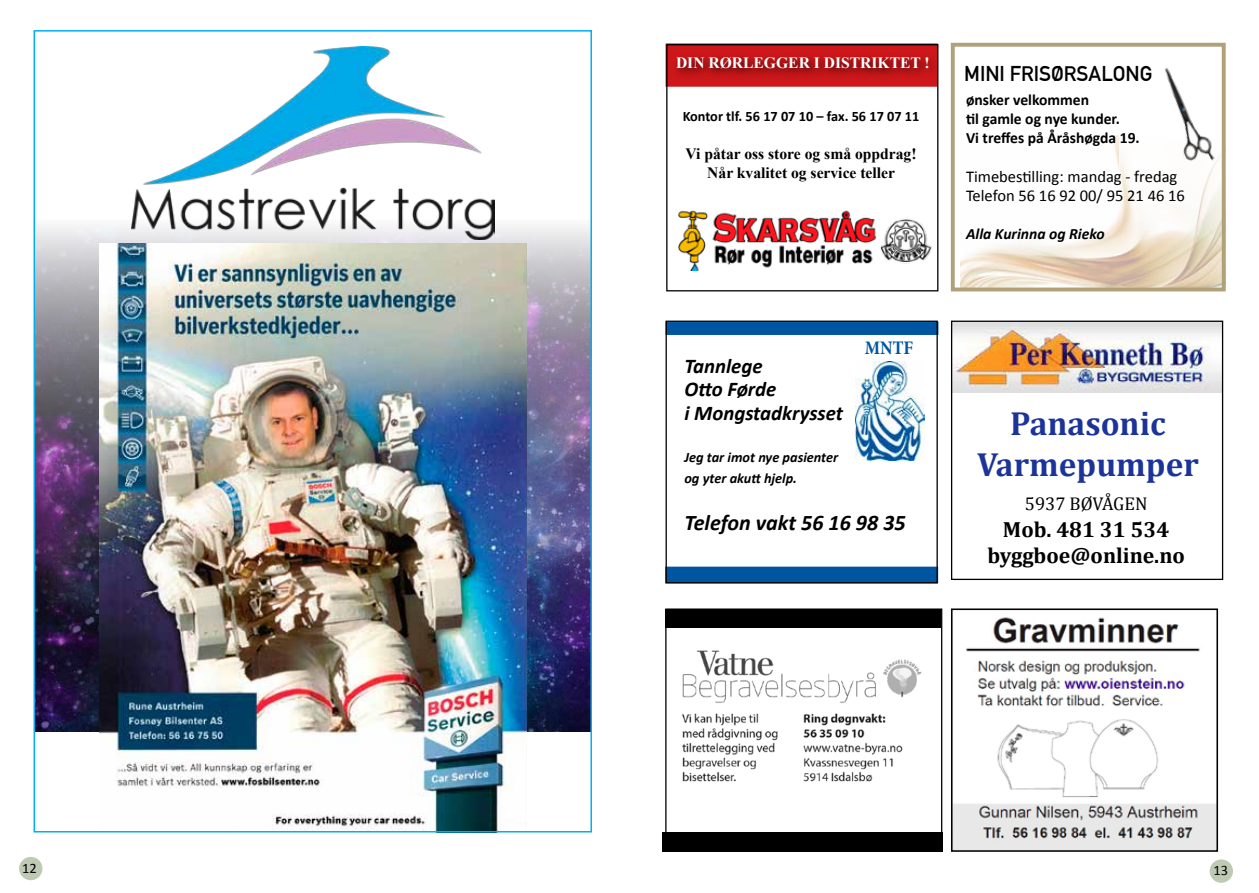
<style>
.page{position:relative;width:1259px;height:893px;background:#fff}
.page>*{position:absolute;margin:0;border:0;box-sizing:border-box;transform-origin:0 0}
.t1{font:700 33.6px/40.3px "Cambria";color:#1c3499;text-align:center}
.t2{font:23.55px "Tahoma";color:#000}
.t3{font:italic 700 22.35px "Calibri";color:#000}
.t4{font:700 22.05px/26.4px "Cambria";color:#000;text-align:center}
.t5{font:italic 700 21px/23.5px "Calibri";color:#000}
.t6{font:21px "Alte DIN1451 Mittelschrift";color:#000}
.t7{font:700 condensed 19.35px "Minion Pro";color:#0055a1}
.t8{font:18.6px "Cambria";color:#000}
.t9{font:16.5px/19.8px "Calibri";color:#000}
.t10{font:700 15.75px/18.9px "Calibri";color:#000}
.t11{font:700 15.75px/18.9px "Times New Roman";color:#000;text-align:center}
.t12{font:700 15.75px "Times New Roman";color:#fff}
.t13{font:italic 700 15.75px "Calibri";color:#000}
.t14{font:italic 700 14.4px/21px "Calibri";color:#000}
.t15{font:700 14.4px "Calibri";color:#000}
.t16{font:14.4px "Calibri";color:#000}
</style>
<div class="page">
<img style="left:37px;top:219px;width:552px;height:512px">
<img style="left:678px;top:210px;width:254px;height:60px">
<img style="left:954px;top:617px;width:261px;height:232px">
<div style="left:951px;top:608px;width:267px;height:244px;border:2px solid #000"></div>
<img style="left:856px;top:362px;width:68px;height:98px">
<img style="left:682px;top:650px;width:240px;height:132px">
<div style="left:665px;top:43px;width:273px;height:44px;background:#cd171a;border:1px solid #cd171a"></div>
<div style="left:672px;top:53px;width:267px;height:26px;background:#000;opacity:.75"></div>
<div style="left:666px;top:44px;width:272px;height:247px;border:1px solid #000"></div>
<div style="left:665px;top:322px;width:273px;height:13px;background:#0055a1"></div>
<div style="left:665px;top:567px;width:273px;height:16px;background:#0055a1"></div>
<div style="left:662px;top:832px;width:280px;height:20px;background:#000"></div>
<div style="left:665px;top:609px;width:275px;height:19px;background:#000"></div>
<div style="left:665px;top:608px;width:277px;height:234px;border:1px solid #000"></div>
<img style="left:953px;top:323px;width:268px;height:70px">
<div style="left:951px;top:321px;width:272px;height:259px;border:1px solid #000"></div>
<div style="left:665px;top:321px;width:273px;height:262px;border:1px solid #000"></div>
<img style="left:99px;top:244px;width:427px;height:585px">
<img style="left:131px;top:47px;width:363px;height:192px">
<img style="left:961px;top:135px;width:259px;height:151px">
<svg style="left:1118px;top:135px;width:102px;height:99px"></svg>
<img style="left:1148px;top:67px;width:72px;height:108px">
<div style="left:964px;top:47px;width:193px;height:39px;background:#fff"></div>
<div style="left:951px;top:43px;width:274px;height:248px;border:4px solid #b0a179"></div>
<div style="left:19px;top:857px;width:23px;height:23px;background:#becab3;border-radius:50%"></div>
<div style="left:1209px;top:859px;width:24px;height:24px;background:#becab3;border-radius:50%"></div>
<p class="t12" style="left:676px;top:52px;width:255px">DIN RØRLEGGER I DISTRIKTET !</p>
<p class="t15" style="left:682px;top:107px;width:238px">Kontor tlf. 56 17 07 10 – fax. 56 17 07 11</p>
<p class="t11" style="left:685px;top:144px;width:233px">Vi påtar oss store og små oppdrag!<br>Når kvalitet og service teller</p>
<h2 class="t2" style="left:966px;top:43px;width:175px">Mini Frisørsalong</h2>
<p class="t10" style="left:966px;top:90px;width:175px">ønsker velkommen<br>til gamle og nye kunder.<br>Vi treffes på Åråshøgda 19.</p>
<p class="t9" style="left:966px;top:166px;width:220px">Timebestilling: mandag - fredag<br>Telefon 56 16 92 00/ 95 21 46 16</p>
<p class="t13" style="left:966px;top:224px;width:140px">Alla Kurinna og Rieko</p>
<h3 class="t6" style="left:964px;top:61px;width:190px">MINI FRISØRSALONG</h3>
<p class="t7" style="left:865px;top:335px;width:50px">MNTF</p>
<h3 class="t5" style="left:684px;top:354px;width:160px">Tannlege<br>Otto Førde<br>i Mongstadkrysset</h3>
<p class="t14" style="left:684px;top:447px;width:155px">Jeg tar imot nye pasienter og yter akutt hjelp.</p>
<h3 class="t3" style="left:684px;top:508px;width:223px">Telefon vakt 56 16 98 35</h3>
<h1 class="t1" style="left:977px;top:403px;width:223px">Panasonic<br>Varmepumper</h1>
<p class="t8" style="left:1025px;top:493px;width:124px">5937 BØVÅGEN</p>
<h3 class="t4" style="left:987px;top:515px;width:199px">Mob. 481 31 534 byggboe@online.no</h3>
<p class="t16" style="left:22px;top:859px;width:16px">12</p>
<p class="t16" style="left:1213px;top:861px;width:16px">13</p>
</div>
